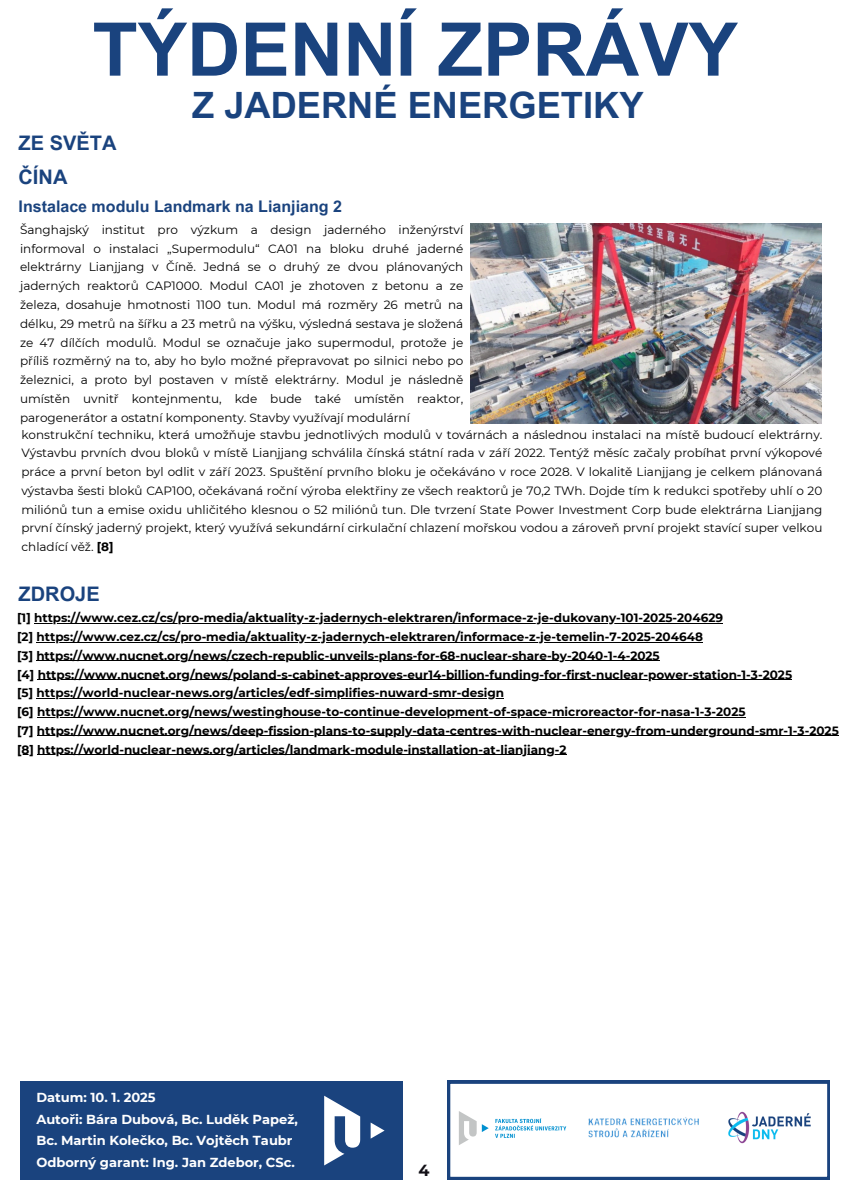
<style>
.page{position:relative;width:842px;height:1191px;background:#fff}
.page>*{position:absolute;margin:0;border:0;box-sizing:border-box;transform-origin:0 0}
.t1{font:700 74px "Arial MT Pro";color:#1a437e}
.t2{font:700 36.3px "Arial MT Pro";color:#1a437e}
.t3{font:700 20px "Arial MT Pro";color:#1a437e}
.t4{font:700 16px "Arial MT Pro";color:#1a437e}
.t5{font:700 16px "Montserrat";color:#121016}
.t6{font:700 13px/21.8px "Montserrat";color:#fff}
.t7{font:12px/18.8px "Montserrat";color:#000;text-align:justify}
.t8{font:700 12px "Montserrat";color:#000}
.s1{font-weight:700}
</style>
<div class="page">
<img style="left:471px;top:223px;width:350px;height:200px">
<hr style="left:34px;top:623px;width:689px;height:1px;background:#000">
<hr style="left:37px;top:641px;width:666px;height:1px;background:#000">
<hr style="left:36px;top:660px;width:624px;height:1px;background:#000">
<hr style="left:38px;top:679px;width:754px;height:1px;background:#000">
<hr style="left:37px;top:698px;width:467px;height:1px;background:#000">
<hr style="left:37px;top:716px;width:709px;height:1px;background:#000">
<hr style="left:37px;top:735px;width:802px;height:1px;background:#000">
<hr style="left:37px;top:754px;width:530px;height:1px;background:#000">
<div style="left:20px;top:1080px;width:383px;height:99px;background:#1a437e"></div>
<svg style="left:371px;top:1122px;width:14px;height:16px"></svg>
<svg style="left:324px;top:1095px;width:36px;height:70px"></svg>
<svg style="left:447px;top:1080px;width:383px;height:99px"></svg>
<img style="left:584px;top:1113px;width:126px;height:29px">
<h2 class="t1" style="left:93px;top:22px;width:647px">TÝDENNÍ ZPRÁVY</h2>
<p class="t3" style="left:19px;top:136px;width:99px">ZE SVĚTA</p>
<h4 class="t2" style="left:192px;top:91px;width:453px">Z JADERNÉ ENERGETIKY</h4>
<h3 class="t3" style="left:19px;top:170px;width:50px">ČÍNA</h3>
<h3 class="t7" style="left:20px;top:220px;width:445px">Šanghajský institut pro výzkum a design jaderného inženýrství informoval o instalaci „Supermodulu“ CA01 na bloku druhé jaderné elektrárny Lianjjang v Číně. Jedná se o druhý ze dvou plánovaných jaderných reaktorů CAP1000. Modul CA01 je zhotoven z betonu a ze železa, dosahuje hmotnosti 1100 tun. Modul má rozměry 26 metrů na délku, 29 metrů na šířku a 23 metrů na výšku, výsledná sestava je složená ze 47 dílčích modulů. Modul se označuje jako supermodul, protože je příliš rozměrný na to, aby ho bylo možné přepravovat po silnici nebo po železnici, a proto byl postaven v místě elektrárny. Modul je následně umístěn uvnitř kontejnmentu, kde bude také umístěn reaktor, parogenerátor a ostatní komponenty. Stavby využívají modulární</h3>
<p class="t4" style="left:19px;top:200px;width:325px">Instalace modulu Landmark na Lianjiang 2</p>
<h3 class="t7" style="left:21px;top:425px;width:802px">konstrukční techniku, která umožňuje stavbu jednotlivých modulů v továrnách a následnou instalaci na místě budoucí elektrárny.<br>Výstavbu prvních dvou bloků v místě Lianjjang schválila čínská státní rada v září 2022. Tentýž měsíc začaly probíhat první výkopové práce a první beton byl odlit v září 2023. Spuštění prvního bloku je očekáváno v roce 2028. V lokalitě Lianjjang je celkem plánovaná výstavba šesti bloků CAP100, očekávaná roční výroba elektřiny ze všech reaktorů je 70,2 TWh. Dojde tím k redukci spotřeby uhlí o 20 miliónů tun a emise oxidu uhličitého klesnou o 52 miliónů tun. Dle tvrzení State Power Investment Corp bude elektrárna Lianjjang první čínský jaderný projekt, který využívá sekundární cirkulační chlazení mořskou vodou a zároveň první projekt stavící super velkou chladící věž. <span class="s1">[8]</span></h3>
<h5 class="t3" style="left:19px;top:586px;width:83px">ZDROJE</h5>
<h5 class="t8" style="left:17px;top:610px;width:707px">[1] https://www.cez.cz/cs/pro-media/aktuality-z-jadernych-elektraren/informace-z-je-dukovany-101-2025-204629</h5>
<p class="t8" style="left:17px;top:629px;width:687px">[2] https://www.cez.cz/cs/pro-media/aktuality-z-jadernych-elektraren/informace-z-je-temelin-7-2025-204648</p>
<p class="t8" style="left:17px;top:648px;width:644px">[3] https://www.nucnet.org/news/czech-republic-unveils-plans-for-68-nuclear-share-by-2040-1-4-2025</p>
<p class="t8" style="left:17px;top:667px;width:776px">[4] https://www.nucnet.org/news/poland-s-cabinet-approves-eur14-billion-funding-for-first-nuclear-power-station-1-3-2025</p>
<p class="t8" style="left:17px;top:685px;width:488px">[5] https://world-nuclear-news.org/articles/edf-simplifies-nuward-smr-design</p>
<p class="t8" style="left:17px;top:704px;width:730px">[6] https://www.nucnet.org/news/westinghouse-to-continue-development-of-space-microreactor-for-nasa-1-3-2025</p>
<p class="t8" style="left:17px;top:723px;width:823px">[7] https://www.nucnet.org/news/deep-fission-plans-to-supply-data-centres-with-nuclear-energy-from-underground-smr-1-3-2025</p>
<p class="t8" style="left:17px;top:742px;width:551px">[8] https://world-nuclear-news.org/articles/landmark-module-installation-at-lianjiang-2</p>
<p class="t6" style="left:36px;top:1086px;width:263px">Datum: 10. 1. 2025<br>Autoři: Bára Dubová, Bc. Luděk Papež,<br>Bc. Martin Kolečko, Bc. Vojtěch Taubr<br>Odborný garant: Ing. Jan Zdebor, CSc.</p>
<p class="t5" style="left:418px;top:1160px;width:13px">4</p>
</div>
